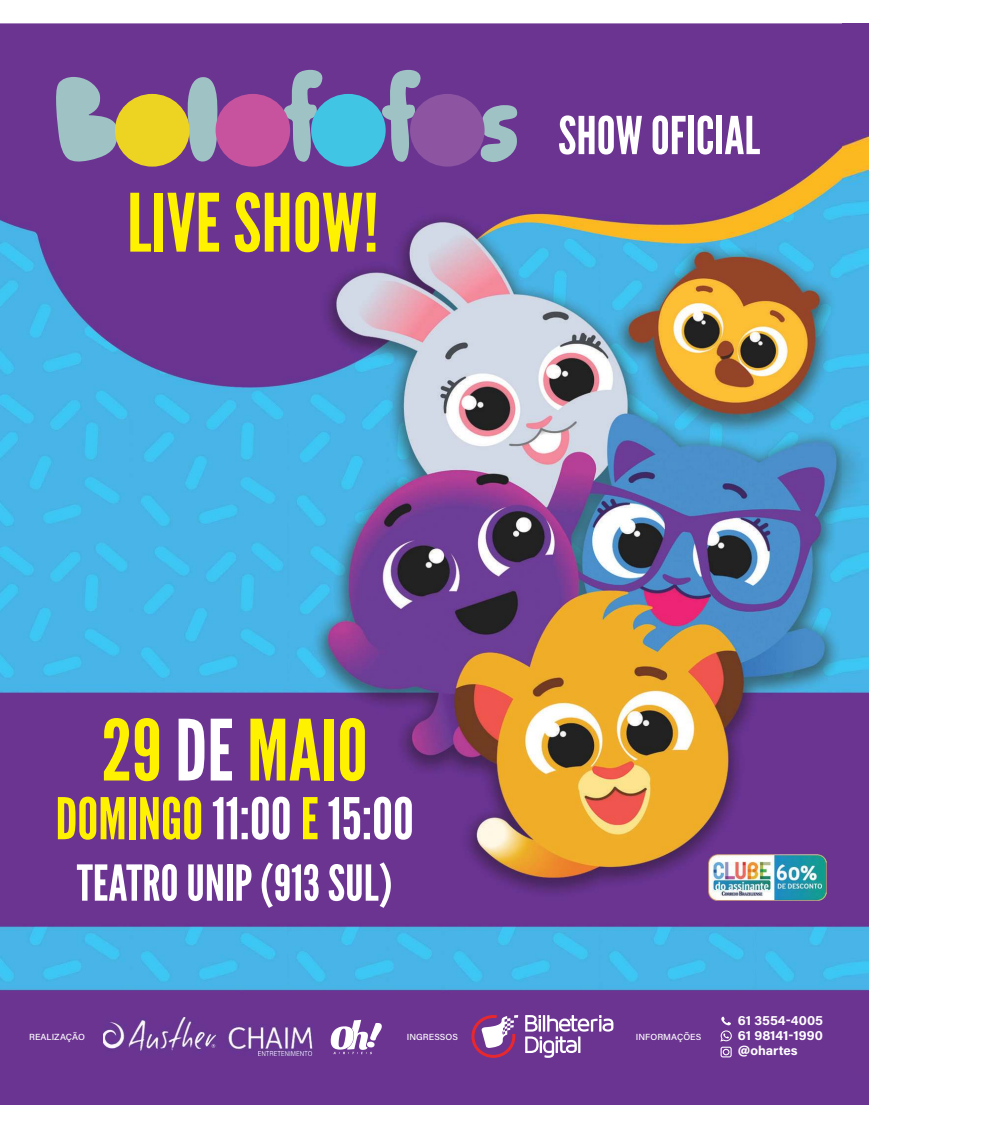
<style>
.page{position:relative;width:989px;height:1124px;background:#fff}
.page>*{position:absolute;margin:0;border:0;box-sizing:border-box;transform-origin:0 0}
.t1{font:84.12px "League Gothic";color:#fff200}
.t2{font:80px "League Gothic";color:#fff200}
.t3{font:57.38px "League Gothic";color:#fff}
.t4{font:52px "League Gothic";color:#fff}
.t5{font:49.38px "League Gothic";color:#fff}
.t6{font:700 12.88px/15px "Acumin Pro";color:#fff;text-align:justify}
.t7{font:500 8.88px "Acumin Pro";letter-spacing:.005em;color:#fff}
.s1{color:#fff}
.s2{color:#fff200}
</style>
<div class="page">
<img style="left:0;top:23px;width:842px;height:1047px">
<svg style="left:56px;top:69px;width:462px;height:94px;background:#806ea6"></svg>
<div style="left:115px;top:94px;width:74px;height:73px;background:#edd422;border-radius:50%"></div>
<div style="left:215px;top:94px;width:75px;height:73px;background:#c7539e;border-radius:50%"></div>
<div style="left:311px;top:94px;width:75px;height:73px;background:#40c5e4;border-radius:50%"></div>
<div style="left:410px;top:94px;width:74px;height:73px;background:#8c54a1;border-radius:50%"></div>
<svg style="left:720px;top:1016px;width:12px;height:41px"></svg>
<svg style="left:471px;top:1014px;width:142px;height:43px"></svg>
<img style="left:104px;top:1017px;width:208px;height:38px">
<svg style="left:331px;top:1019px;width:51px;height:34px"></svg>
<img style="left:708px;top:854px;width:118px;height:46px">
<img style="left:842px;top:23px;width:26px;height:1050px">
<div style="left:0;top:1070px;width:852px;height:34px;background:#693492"></div>
<img style="left:842px;top:1073px;width:26px;height:31px">
<h2 class="t2" style="left:127px;top:175px;width:253px">LIVE SHOW!</h2>
<h3 class="t4" style="left:558px;top:105px;width:203px">SHOW OFICIAL</h3>
<h1 class="t1" style="left:102px;top:700px;width:268px">29<span class="s1">DE</span> MAIO</h1>
<h3 class="t3" style="left:55px;top:784px;width:360px"><span class="s2">DOMINGO</span>11:00<span class="s2">E</span> 15:00</h3>
<h3 class="t5" style="left:77px;top:853px;width:317px">TEATRO UNIP (913 SUL)</h3>
<p class="t7" style="left:29px;top:1030px;width:57px">REALIZAÇÃO</p>
<p class="t7" style="left:407px;top:1030px;width:52px">INGRESSOS</p>
<p class="t7" style="left:636px;top:1030px;width:67px">INFORMAÇÕES</p>
<p class="t6" style="left:738px;top:1012px;width:87px">61 3554-4005<br>61 98141-1990 @ohartes</p>
</div>
